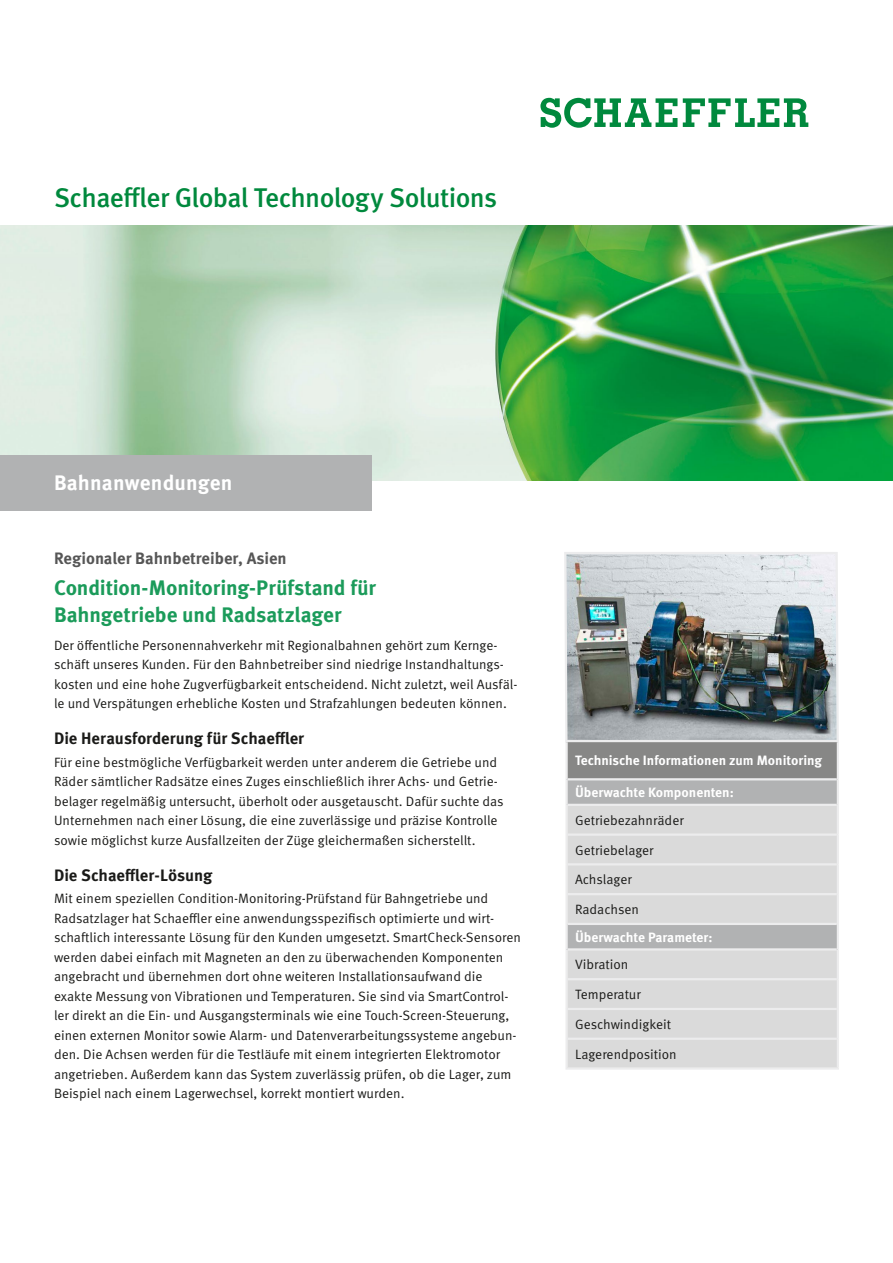
<style>
.page{position:relative;width:893px;height:1263px;background:#fff}
.page>*{position:absolute;margin:0;border:0;box-sizing:border-box;transform-origin:0 0}
.t1{font:500 27px "Schaeffler Meta";letter-spacing:-.025em;color:#00893d}
.t2{font:700 21px/27px "Schaeffler Meta";letter-spacing:-.005em;color:#1b9b5a}
.t3{font:700 21px "Schaeffler Meta";letter-spacing:.01em;color:#fff}
.t4{font:700 16.5px "Schaeffler Meta";color:#1a1a18}
.t5{font:700 16.5px "Schaeffler Meta";color:#565656}
.t6{font:13.5px/19.5px "Schaeffler Meta";color:#1a1a18}
.t7{font:700 13.5px "Schaeffler Meta";color:#fff}
</style>
<div class="page">
<img style="left:0;top:225px;width:893px;height:255px">
<svg style="left:540px;top:98px;width:137px;height:30px"></svg>
<svg style="left:683px;top:98px;width:125px;height:29px"></svg>
<div style="left:0;top:456px;width:372px;height:55px;background:#b1b2b3"></div>
<img style="left:564px;top:552px;width:275px;height:188px">
<div style="left:567px;top:741px;width:271px;height:38px;background:#878786"></div>
<div style="left:567px;top:779px;width:271px;height:26px;background:#b1b2b3"></div>
<div style="left:568px;top:806px;width:269px;height:261px;background:#dadada"></div>
<div style="left:568px;top:836px;width:269px;height:201px;background:#dadada"></div>
<div style="left:567px;top:924px;width:271px;height:25px;background:#b1b2b3"></div>
<hr style="left:568px;top:778px;width:269px;height:2px;background:#ececed">
<hr style="left:568px;top:804px;width:269px;height:2px;background:#ececed">
<hr style="left:568px;top:833px;width:269px;height:3px;background:#ececed">
<hr style="left:568px;top:863px;width:269px;height:2px;background:#ececed">
<hr style="left:568px;top:893px;width:269px;height:2px;background:#ececed">
<hr style="left:568px;top:923px;width:269px;height:2px;background:#ececed">
<hr style="left:568px;top:948px;width:269px;height:2px;background:#ececed">
<hr style="left:568px;top:978px;width:269px;height:2px;background:#ececed">
<hr style="left:568px;top:1008px;width:269px;height:2px;background:#ececed">
<hr style="left:568px;top:1037px;width:269px;height:3px;background:#ececed">
<hr style="left:565px;top:1067px;width:274px;height:2px;background:#ececed">
<hr style="left:565px;top:740px;width:274px;height:2px;background:#ececed">
<hr style="left:565px;top:742px;width:3px;height:37px;background:#ececed">
<hr style="left:837px;top:742px;width:2px;height:37px;background:#ececed">
<hr style="left:565px;top:779px;width:3px;height:26px;background:#ececed">
<hr style="left:837px;top:779px;width:2px;height:26px;background:#ececed">
<hr style="left:565px;top:805px;width:3px;height:30px;background:#ececed">
<hr style="left:837px;top:805px;width:2px;height:30px;background:#ececed">
<hr style="left:565px;top:835px;width:3px;height:29px;background:#ececed">
<hr style="left:837px;top:835px;width:2px;height:29px;background:#ececed">
<hr style="left:565px;top:864px;width:3px;height:30px;background:#ececed">
<hr style="left:837px;top:864px;width:2px;height:30px;background:#ececed">
<hr style="left:565px;top:894px;width:3px;height:30px;background:#ececed">
<hr style="left:837px;top:894px;width:2px;height:30px;background:#ececed">
<hr style="left:565px;top:924px;width:3px;height:25px;background:#ececed">
<hr style="left:837px;top:924px;width:2px;height:25px;background:#ececed">
<hr style="left:565px;top:949px;width:3px;height:30px;background:#ececed">
<hr style="left:837px;top:949px;width:2px;height:30px;background:#ececed">
<hr style="left:565px;top:979px;width:3px;height:30px;background:#ececed">
<hr style="left:837px;top:979px;width:2px;height:30px;background:#ececed">
<hr style="left:565px;top:1009px;width:3px;height:30px;background:#ececed">
<hr style="left:837px;top:1009px;width:2px;height:30px;background:#ececed">
<hr style="left:565px;top:1039px;width:3px;height:28px;background:#ececed">
<hr style="left:837px;top:1039px;width:2px;height:28px;background:#ececed">
<h1 class="t1" style="left:54px;top:181px;width:445px">Schaeffler Global Technology Solutions</h1>
<h2 class="t3" style="left:54px;top:469px;width:180px">Bahnanwendungen</h2>
<p class="t5" style="left:54px;top:548px;width:234px">Regionaler Bahnbetreiber, Asien</p>
<h2 class="t2" style="left:54px;top:574px;width:324px">Condition-Monitoring-Prüfstand für<br>Bahngetriebe und Radsatzlager</h2>
<p class="t6" style="left:54px;top:636px;width:465px">Der öffentliche Personennahverkehr mit Regionalbahnen gehört zum Kernge&shy;schäft unseres Kunden. Für den Bahnbetreiber sind niedrige Instandhaltungs&shy;kosten und eine hohe Zugverfügbarkeit entscheidend. Nicht zuletzt, weil Ausfäl&shy;le und Verspätungen erhebliche Kosten und Strafzahlungen bedeuten können.</p>
<p class="t4" style="left:54px;top:728px;width:252px">Die Herausforderung für Schaeffler</p>
<p class="t6" style="left:54px;top:753px;width:451px">Für eine bestmögliche Verfügbarkeit werden unter anderem die Getriebe und Räder sämtlicher Radsätze eines Zuges einschließlich ihrer Achs- und Getrie&shy;belager regelmäßig untersucht, überholt oder ausgetauscht. Dafür suchte das Unternehmen nach einer Lösung, die eine zuverlässige und präzise Kontrolle sowie möglichst kurze Ausfallzeiten der Züge gleichermaßen sicherstellt.</p>
<p class="t4" style="left:54px;top:865px;width:160px">Die Schaeffler-Lösung</p>
<p class="t6" style="left:54px;top:889px;width:468px">Mit einem speziellen Condition-Monitoring-Prüfstand für Bahngetriebe und Radsatzlager hat Schaeffler eine anwendungsspezifisch optimierte und wirt&shy;schaftlich interessante Lösung für den Kunden umgesetzt. SmartCheck-Sensoren werden dabei einfach mit Magneten an den zu überwachenden Komponenten angebracht und übernehmen dort ohne weiteren Installationsaufwand die exakte Messung von Vibrationen und Temperaturen. Sie sind via SmartControl&shy;ler direkt an die Ein- und Ausgangsterminals wie eine Touch-Screen-Steuerung, einen externen Monitor sowie Alarm- und Datenverarbeitungssysteme angebun&shy;den. Die Achsen werden für die Testläufe mit einem integrierten Elektromotor angetrieben. Außerdem kann das System zuverlässig prüfen, ob die Lager, zum Beispiel nach einem Lagerwechsel, korrekt montiert wurden.</p>
<p class="t7" style="left:575px;top:752px;width:249px">Technische Informationen zum Monitoring</p>
<p class="t7" style="left:575px;top:784px;width:160px">Überwachte Komponenten:</p>
<p class="t6" style="left:575px;top:810px;width:110px">Getriebezahnräder</p>
<p class="t6" style="left:575px;top:840px;width:80px">Getriebelager</p>
<p class="t6" style="left:575px;top:870px;width:58px">Achslager</p>
<p class="t6" style="left:575px;top:900px;width:65px">Radachsen</p>
<p class="t7" style="left:575px;top:928px;width:139px">Überwachte Parameter:</p>
<p class="t6" style="left:575px;top:955px;width:55px">Vibration</p>
<p class="t6" style="left:575px;top:985px;width:67px">Temperatur</p>
<p class="t6" style="left:575px;top:1015px;width:97px">Geschwindigkeit</p>
<p class="t6" style="left:575px;top:1044px;width:103px">Lagerendposition</p>
</div>
